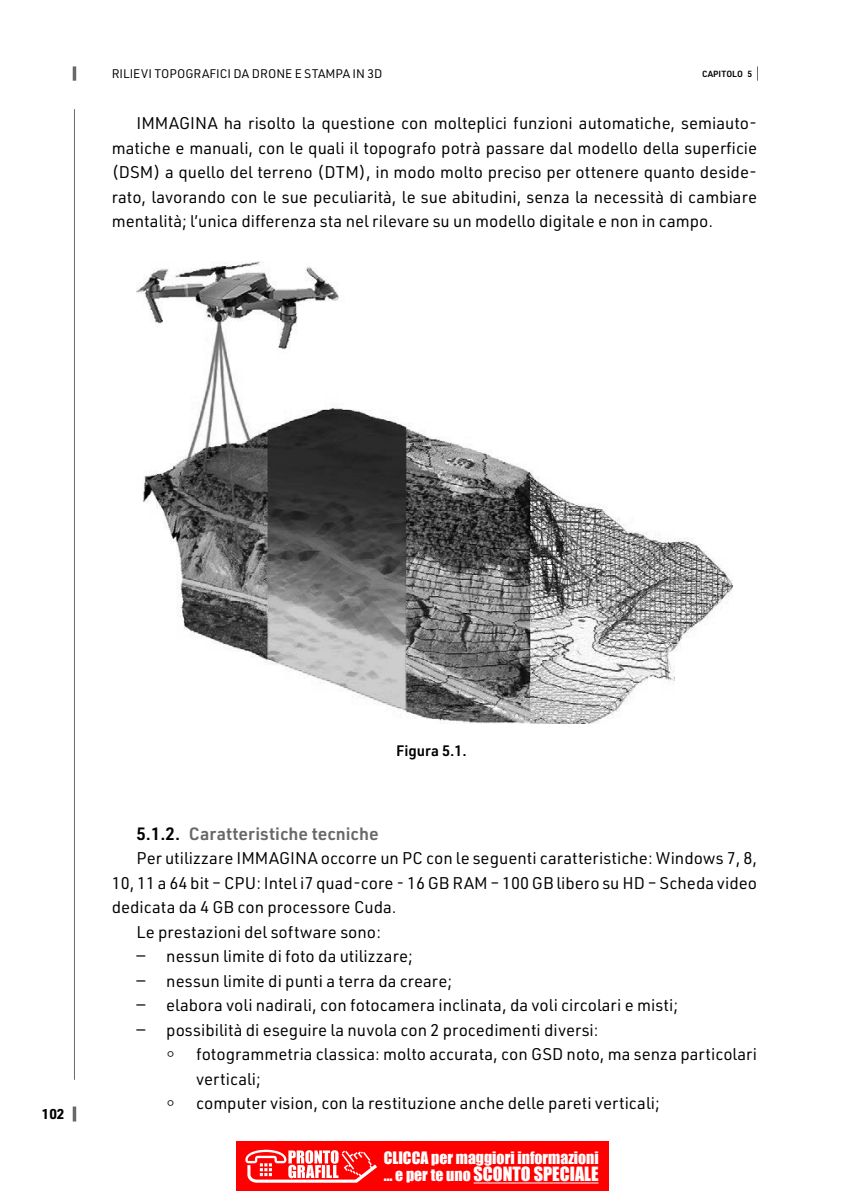
<style>
.page{position:relative;width:844px;height:1191px;background:#fff}
.page>*{position:absolute;margin:0;border:0;box-sizing:border-box;transform-origin:0 0}
.t1{font:18.03px "Impact";color:#fff}
.t2{font:600 17.5px "URWDIN";color:#686868}
.t3{font:16.62px/24.5px "URWDIN";color:#000}
.t4{font:15.75px "Impact";color:#fff}
.t5{font:600 14.88px "URWDIN";color:#000}
.t6{font:700 14px "URWDIN";color:#000}
.t7{font:12.25px "URWDIN";color:#000}
.t8{font:600 8.75px "URWDIN";letter-spacing:.015em;color:#000}
.s1{color:#000}
.s2{font-size:15.75px}
</style>
<div class="page">
<hr style="left:74px;top:109px;width:1px;height:970px;background:#686868">
<hr style="left:73px;top:1106px;width:3px;height:15px;background:#686868">
<hr style="left:73px;top:66px;width:3px;height:15px;background:#686868">
<img style="left:136px;top:262px;width:596px;height:461px">
<div style="left:236px;top:1141px;width:372px;height:50px;background:#f00"></div>
<hr style="left:473px;top:1182px;width:125px;height:1px;background:#fff">
<svg style="left:245px;top:1149px;width:132px;height:34px"></svg>
<p class="t7" style="left:112px;top:65px;width:272px">RILIEVI TOPOGRAFICI DA DRONE E STAMPA IN 3D</p>
<p class="t8" style="left:702px;top:68px;width:51px">CAPITOLO 5</p>
<p class="t3" style="left:112px;top:110px;width:646px;text-align:justify;text-indent:25px">IMMAGINA ha risolto la questione con molteplici funzioni automatiche, semiauto&shy;matiche e manuali, con le quali il topografo potrà passare dal modello della superficie (DSM) a quello del terreno (DTM), in modo molto preciso per ottenere quanto deside&shy;rato, lavorando con le sue peculiarità, le sue abitudini, senza la necessità di cambiare mentalità; l’unica differenza sta nel rilevare su un modello digitale e non in campo.</p>
<p class="t6" style="left:42px;top:1104px;width:24px">102</p>
<p class="t5" style="left:396px;top:740px;width:72px">Figura 5.1.</p>
<p class="t2" style="left:136px;top:821px;width:244px"><span class="s1">5.1.2.</span> Caratteristiche tecniche</p>
<p class="t3" style="left:136px;top:845px;width:622px">Per utilizzare IMMAGINA occorre un PC con le seguenti caratteristiche: Windows 7, 8,</p>
<p class="t3" style="left:112px;top:870px;width:647px">10, 11 a 64 bit – CPU: Intel i7 quad-core - 16 GB RAM – 100 GB libero su HD – Scheda video</p>
<p class="t3" style="left:112px;top:894px;width:286px">dedicata da 4 GB con processore Cuda.</p>
<p class="t3" style="left:136px;top:919px;width:246px">Le prestazioni del software sono:</p>
<p class="t3" style="left:136px;top:943px;width:10px">―</p>
<p class="t3" style="left:166px;top:943px;width:248px">nessun limite di foto da utilizzare;</p>
<p class="t3" style="left:136px;top:968px;width:10px">―</p>
<p class="t3" style="left:166px;top:968px;width:287px">nessun limite di punti a terra da creare;</p>
<p class="t3" style="left:136px;top:992px;width:10px">―</p>
<p class="t3" style="left:166px;top:992px;width:513px">elabora voli nadirali, con fotocamera inclinata, da voli circolari e misti;</p>
<p class="t3" style="left:136px;top:1017px;width:10px">―</p>
<p class="t3" style="left:166px;top:1017px;width:433px">possibilità di eseguire la nuvola con 2 procedimenti diversi: ∘</p>
<p class="t3" style="left:196px;top:1041px;width:562px">fotogrammetria classica: molto accurata, con GSD noto, ma senza particolari verticali;</p>
<p class="t3" style="left:166px;top:1090px;width:10px">∘</p>
<p class="t3" style="left:196px;top:1090px;width:465px">computer vision, con la restituzione anche delle pareti verticali;</p>
<p class="t4" style="left:383px;top:1145px;width:216px">CLICCA per maggiori informazioni</p>
<p class="t1" style="left:383px;top:1160px;width:216px"><span class="s2">… e per te uno</span> SCONTO SPECIALE</p>
</div>
